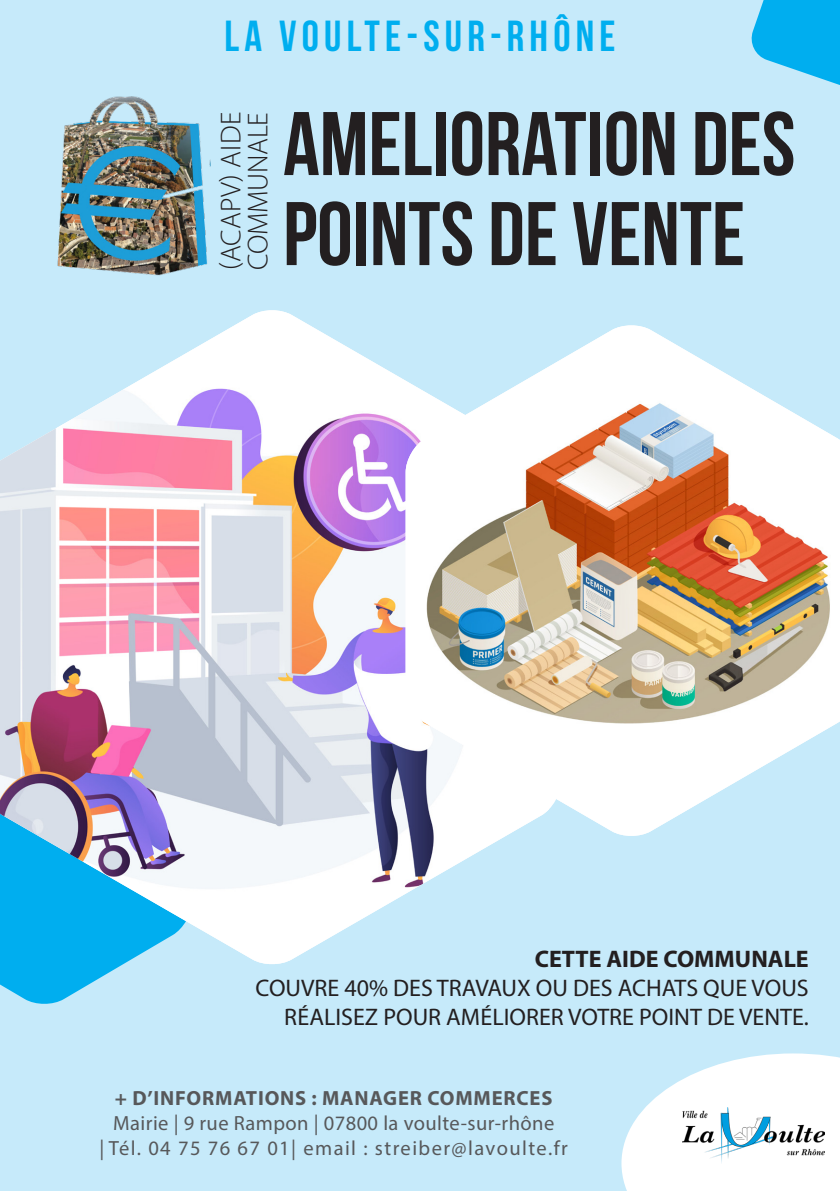
<style>
.page{position:relative;width:840px;height:1191px;background:#fff}
.page>*{position:absolute;margin:0;border:0;box-sizing:border-box;transform-origin:0 0}
.t1{font:90px "Bebas Neue";color:#231f20}
.t2{font:43.4px "Bebas Neue";letter-spacing:.12em;color:#00aeef}
.t3{font:300 28.8px "Myriad Pro";letter-spacing:.01em;color:#231f20}
.t4{font:300 28.8px "Myriad Pro";letter-spacing:-.01em;color:#231f20}
.t5{font:24px/28.8px "Myriad Pro";color:#231f20;text-align:right}
.t6{font:700 24px "Myriad Pro";color:#231f20}
.t7{font:20.6px "Myriad Pro";letter-spacing:.07em;color:#57585a}
.t8{font:20.6px "Myriad Pro";letter-spacing:.025em;color:#57585a}
.t9{font:700 20.6px "Myriad Pro";letter-spacing:.04em;color:#57585a}
</style>
<div class="page">
<div style="left:0;top:0;width:839px;height:1191px;background:#c6eafa"></div>
<svg style="left:0;top:965px;width:122px;height:39px;fill:#00aeef"></svg>
<img style="left:0;top:310px;width:504px;height:655px">
<svg style="left:751px;top:0;width:88px;height:85px"></svg>
<img style="left:405px;top:325px;width:434px;height:512px">
<svg style="left:621px;top:1053px;width:218px;height:138px"></svg>
<img style="left:682px;top:1107px;width:142px;height:56px">
<img style="left:57px;top:96px;width:154px;height:180px">
<p class="t2" style="left:224px;top:12px;width:392px">LA VOULTE-SUR-RHÔNE</p>
<p class="t3" style="left:215px;top:270px;width:160px;rotate:-90deg">(ACAPV) AIDE</p>
<p class="t4" style="left:242px;top:270px;width:159px;rotate:-90deg">COMMUNALE</p>
<p class="t1" style="left:283px;top:95px;width:513px">AMELIORATION DES</p>
<p class="t1" style="left:283px;top:185px;width:463px">POINTS DE VENTE</p>
<p class="t6" style="left:534px;top:943px;width:275px">CETTE AIDE COMMUNALE</p>
<p class="t5" style="left:255px;top:973px;width:554px">COUVRE 40% DES TRAVAUX OU DES ACHATS QUE VOUS<br>RÉALISEZ POUR AMÉLIORER VOTRE POINT DE VENTE.</p>
<p class="t9" style="left:115px;top:1084px;width:439px">+ D’INFORMATIONS : MANAGER COMMERCES</p>
<p class="t8" style="left:113px;top:1110px;width:442px">Mairie | 9 rue Rampon | 07800 la voulte-sur-rhône</p>
<p class="t7" style="left:100px;top:1135px;width:469px">| Tél. 04 75 76 67 01| email : streiber@lavoulte.fr</p>
</div>
